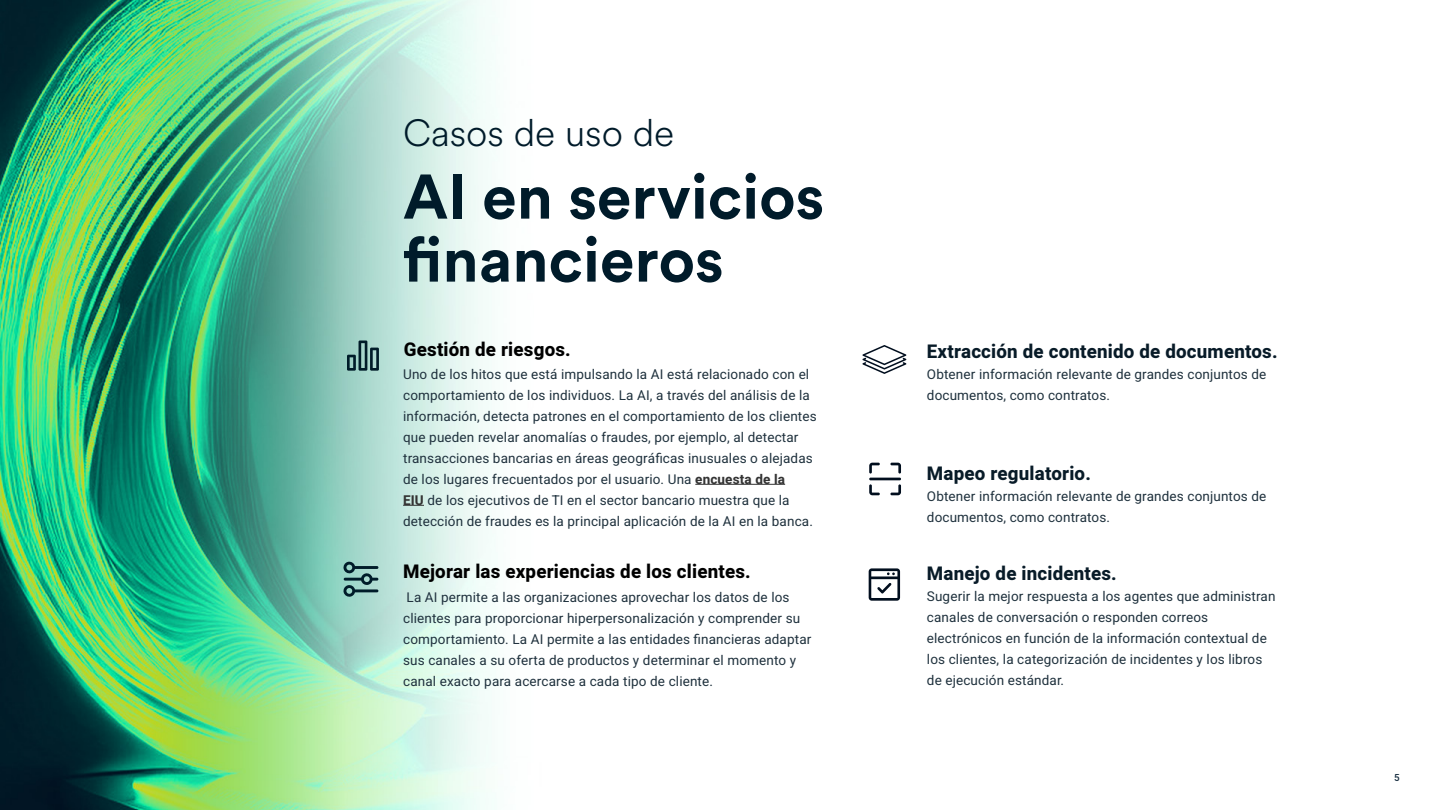
<style>
.page{position:relative;width:1440px;height:810px;background:#fff}
.page>*{position:absolute;margin:0;border:0;box-sizing:border-box;transform-origin:0 0}
.t1{font:700 62.25px/63px "Circular Std";color:#001b2a}
.t2{font:300 37.5px "Circular Spotify Text";color:#001b2a}
.t3{font:800 18.75px "Heebo";letter-spacing:.01em;color:#081b28}
.t4{font:800 18.75px "Heebo";letter-spacing:.01em;color:#000}
.t5{font:13.5px/21px "Heebo";letter-spacing:.01em;color:#20323e}
.t6{font:500 9.75px "Heebo";color:#182f41}
.s1{font-weight:700;color:#333}
</style>
<div class="page">
<img style="left:0;top:0;width:907px;height:810px">
<hr style="left:695px;top:484px;width:90px;height:1px;background:#333">
<svg style="left:403px;top:505px;width:21px;height:1px"></svg>
<svg style="left:890px;top:484px;width:11px;height:11px"></svg>
<svg style="left:869px;top:463px;width:11px;height:11px"></svg>
<svg style="left:869px;top:484px;width:11px;height:11px"></svg>
<svg style="left:890px;top:463px;width:11px;height:11px"></svg>
<hr style="left:869px;top:478px;width:32px;height:2px;background:#010e1e">
<svg style="left:869px;top:568px;width:31px;height:33px"></svg>
<svg style="left:862px;top:345px;width:44px;height:29px"></svg>
<svg style="left:343px;top:561px;width:35px;height:36px"></svg>
<svg style="left:347px;top:340px;width:32px;height:31px"></svg>
<h2 class="t2" style="left:403px;top:107px;width:273px">Casos de uso de</h2>
<h1 class="t1" style="left:403px;top:164px;width:423px">AI en servicios financieros</h1>
<h3 class="t4" style="left:404px;top:337px;width:168px">Gestión de riesgos.</h3>
<h3 class="t3" style="left:927px;top:338px;width:352px">Extracción de contenido de documentos.</h3>
<p class="t5" style="left:927px;top:363px;width:341px">Obtener información relevante de grandes conjuntos de documentos, como contratos.</p>
<p class="t5" style="left:403px;top:363px;width:415px">Uno de los hitos que está impulsando la AI está relacionado con el comportamiento de los individuos. La AI, a través del análisis de la información, detecta patrones en el comportamiento de los clientes que pueden revelar anomalías o fraudes, por ejemplo, al detectar transacciones bancarias en áreas geográficas inusuales o alejadas de los lugares frecuentados por el usuario. Una <span class="s1">encuesta de la<br>EIU</span> de los ejecutivos de TI en el sector bancario muestra que la detección de fraudes es la principal aplicación de la AI en la banca.</p>
<h3 class="t3" style="left:927px;top:460px;width:166px">Mapeo regulatorio.</h3>
<p class="t5" style="left:927px;top:486px;width:341px">Obtener información relevante de grandes conjuntos de documentos, como contratos.</p>
<h3 class="t4" style="left:403px;top:558px;width:349px">Mejorar las experiencias de los clientes.</h3>
<p class="t5" style="left:403px;top:587px;width:410px">La AI permite a las organizaciones aprovechar los datos de los clientes para proporcionar hiperpersonalización y comprender su comportamiento. La AI permite a las entidades financieras adaptar sus canales a su oferta de productos y determinar el momento y canal exacto para acercarse a cada tipo de cliente.</p>
<h3 class="t3" style="left:927px;top:560px;width:191px">Manejo de incidentes.</h3>
<p class="t5" style="left:927px;top:586px;width:350px">Sugerir la mejor respuesta a los agentes que administran canales de conversación o responden correos electrónicos en función de la información contextual de los clientes, la categorización de incidentes y los libros de ejecución estándar.</p>
<p class="t6" style="left:1394px;top:770px;width:7px">5</p>
</div>
